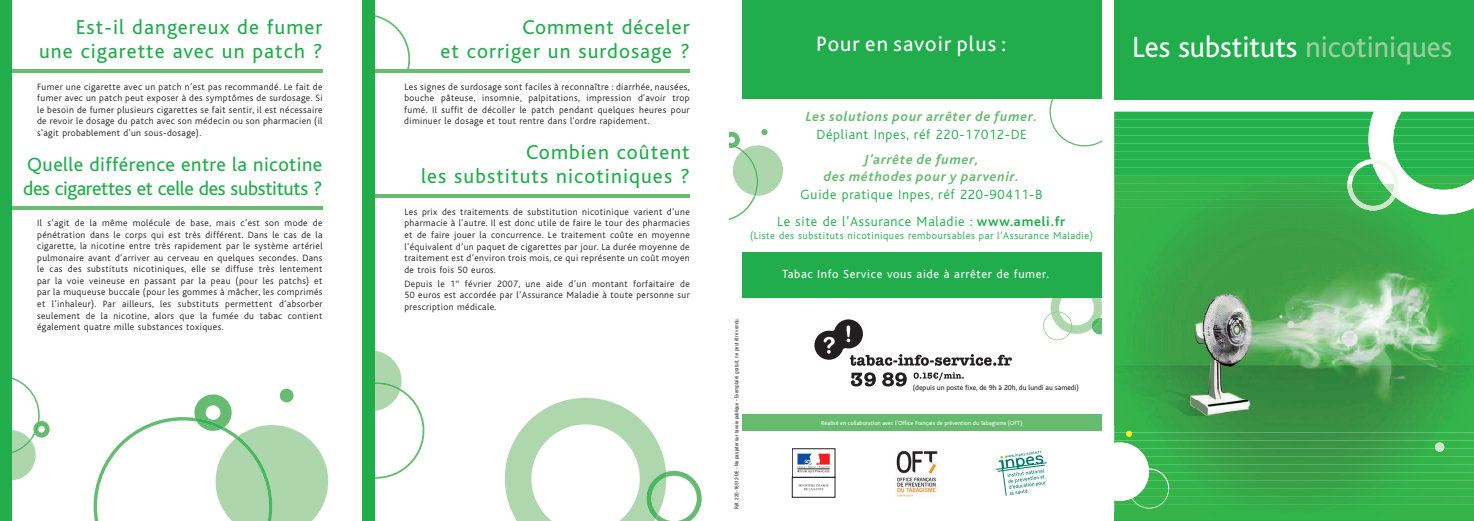
<style>
.page{position:relative;width:1474px;height:521px;background:#fff}
.page>*{position:absolute;margin:0;border:0;box-sizing:border-box;transform-origin:0 0}
.t1{font:30.62px "Bliss";color:#fff}
.t2{font:21.88px "Bliss";letter-spacing:.05em;color:#fff}
.t3{font:21px/23.6px "Bliss";letter-spacing:.05em;color:#21ad4c;text-align:right}
.t4{font:20.12px/23.6px "Bliss";letter-spacing:-.015em;color:#21ad4c}
.t5{font:300 14px/26.7px "Bliss";letter-spacing:.05em;color:#21ad4c;text-align:center}
.t6{font:italic 700 14px/17.5px "Bliss";letter-spacing:.055em;color:#67bb6f;text-align:center}
.t7{font:12.25px "Bliss";letter-spacing:.05em;color:#fff}
.t8{font:300 10.5px "Bliss";letter-spacing:.05em;color:#21ad4c}
.t9{font:300 9.62px/11.5px "Bliss";letter-spacing:.04em;color:#231f20;text-align:justify}
.t10{font:7.44px "Bliss";color:#231f20}
.t11{font:6.12px "Bliss";color:#fff}
.t12{font:condensed 5.25px "Helvetica Neue";color:#231f20}
.s1{color:#9bce9c}
.s2{font-weight:700}
.s3{font-family:"Helvetica"}
</style>
<div class="page">
<svg style="left:375px;top:15px;width:35px;height:54px"></svg>
<hr style="left:0;top:69px;width:322px;height:4px;background:#68bc71">
<hr style="left:0;top:206px;width:322px;height:4px;background:#68bc71">
<hr style="left:362px;top:69px;width:328px;height:4px;background:#68bc71">
<hr style="left:362px;top:194px;width:328px;height:4px;background:#68bc71">
<img style="left:1114px;top:112px;width:359px;height:72px">
<img style="left:1114px;top:184px;width:253px;height:8px">
<img style="left:1114px;top:192px;width:234px;height:8px">
<img style="left:1114px;top:200px;width:359px;height:249px">
<img style="left:1144px;top:449px;width:329px;height:8px">
<img style="left:1148px;top:457px;width:325px;height:8px">
<img style="left:1148px;top:465px;width:325px;height:16px">
<img style="left:1169px;top:481px;width:304px;height:8px">
<img style="left:1169px;top:489px;width:304px;height:8px">
<img style="left:1114px;top:497px;width:359px;height:24px">
<img style="left:1371px;top:112px;width:30px;height:8px">
<img style="left:1369px;top:120px;width:28px;height:8px">
<img style="left:1368px;top:128px;width:26px;height:23px">
<img style="left:1398px;top:201px;width:75px;height:7px">
<img style="left:1412px;top:208px;width:61px;height:6px">
<img style="left:1114px;top:442px;width:23px;height:7px">
<img style="left:1138px;top:449px;width:6px;height:6px">
<img style="left:1114px;top:497px;width:17px;height:4px">
<img style="left:1353px;top:160px;width:14px;height:8px">
<svg style="left:1347px;top:168px;width:13px;height:24px"></svg>
<img style="left:1348px;top:192px;width:19px;height:8px">
<img style="left:1352px;top:200px;width:41px;height:8px">
<img style="left:1361px;top:208px;width:23px;height:2px">
<svg style="left:1367px;top:151px;width:106px;height:50px"></svg>
<img style="left:1131px;top:498px;width:36px;height:7px">
<img style="left:1137px;top:505px;width:23px;height:3px">
<svg style="left:1129px;top:468px;width:40px;height:30px"></svg>
<svg style="left:1434px;top:442px;width:10px;height:10px"></svg>
<svg style="left:1126px;top:431px;width:5px;height:6px"></svg>
<svg style="left:12px;top:377px;width:38px;height:103px"></svg>
<svg style="left:375px;top:350px;width:50px;height:129px"></svg>
<div style="left:1114px;top:0;width:359px;height:100px;background:#21ad4c"></div>
<div style="left:0;top:0;width:12px;height:521px;background:#21ad4c"></div>
<div style="left:362px;top:0;width:13px;height:521px;background:#21ad4c"></div>
<svg style="left:729px;top:129px;width:54px;height:91px"></svg>
<svg style="left:1049px;top:99px;width:52px;height:47px"></svg>
<svg style="left:1043px;top:298px;width:58px;height:42px"></svg>
<div style="left:742px;top:0;width:359px;height:99px;background:#21ad4c"></div>
<div style="left:742px;top:414px;width:359px;height:17px;background:#67bb6f"></div>
<div style="left:742px;top:252px;width:359px;height:46px;background:#21ad4c"></div>
<svg style="left:505px;top:398px;width:196px;height:123px"></svg>
<div style="left:280px;top:389px;width:13px;height:13px;background:#65bb6f;border-radius:50%"></div>
<svg style="left:94px;top:394px;width:234px;height:127px"></svg>
<svg style="left:791px;top:448px;width:45px;height:50px"></svg>
<div style="left:792px;top:477px;width:43px;height:20px;background:#fff"></div>
<div style="left:792px;top:477px;width:43px;height:20px;border:1px solid #231f20"></div>
<svg style="left:798px;top:484px;width:30px;height:6px"></svg>
<div style="left:792px;top:449px;width:43px;height:28px;background:#fff"></div>
<svg style="left:797px;top:454px;width:32px;height:19px"></svg>
<svg style="left:996px;top:450px;width:50px;height:45px"></svg>
<svg style="left:851px;top:372px;width:24px;height:14px"></svg>
<svg style="left:882px;top:372px;width:24px;height:14px"></svg>
<svg style="left:913px;top:372px;width:50px;height:8px"></svg>
<svg style="left:814px;top:319px;width:197px;height:47px"></svg>
<img style="left:896px;top:451px;width:42px;height:46px">
<h3 class="t3" style="left:39px;top:18px;width:285px">Est-il dangereux de fumer une cigarette avec un patch ?</h3>
<p class="t9" style="left:37px;top:82px;width:287px">Fumer une cigarette avec un patch n’est pas recommandé. Le fait de fumer avec un patch peut exposer à des symptômes de surdosage. Si le besoin de fumer plusieurs cigarettes se fait sentir, il est nécessaire de revoir le dosage du patch avec son médecin ou son pharmacien (il s'agit probablement d'un sous-dosage).</p>
<h3 class="t4" style="left:23px;top:155px;width:301px">Quelle différence entre la nicotine des cigarettes et celle des substituts ?</h3>
<p class="t9" style="left:37px;top:218px;width:287px">Il s’agit de la même molécule de base, mais c’est son mode de pénétration dans le corps qui est très différent. Dans le cas de la cigarette, la nicotine entre très rapidement par le système artériel pulmonaire avant d’arriver au cerveau en quelques secondes. Dans le cas des substituts nicotiniques, elle se diffuse très lentement par la voie veineuse en passant par la peau (pour les patchs) et par la muqueuse buccale (pour les gommes à mâcher, les comprimés et l’inhaleur). Par ailleurs, les substituts permettent d’absorber seulement de la nicotine, alors que la fumée du tabac contient également quatre mille substances toxiques.</p>
<h3 class="t3" style="left:440px;top:18px;width:251px">Comment déceler<br>et corriger un surdosage ?</h3>
<p class="t9" style="left:404px;top:82px;width:287px">Les signes de surdosage sont faciles à reconnaître : diarrhée, nausées, bouche pâteuse, insomnie, palpitations, impression d'avoir trop fumé. Il suffit de décoller le patch pendant quelques heures pour diminuer le dosage et tout rentre dans l'ordre rapidement.</p>
<h3 class="t3" style="left:421px;top:143px;width:270px">Combien coûtent<br>les substituts nicotiniques ?</h3>
<p class="t9" style="left:404px;top:207px;width:287px">Les prix des traitements de substitution nicotinique varient d’une pharmacie à l’autre. Il est donc utile de faire le tour des pharmacies et de faire jouer la concurrence. Le traitement coûte en moyenne l’équivalent d’un paquet de cigarettes par jour. La durée moyenne de traitement est d’environ trois mois, ce qui représente un coût moyen de trois fois 50 euros.</p>
<p class="t9" style="left:404px;top:279px;width:287px">Depuis le 1<sup>er</sup> février 2007, une aide d’un montant forfaitaire de 50 euros est accordée par l’Assurance Maladie à toute personne sur prescription médicale.</p>
<h2 class="t2" style="left:816px;top:37px;width:192px">Pour en savoir plus :</h2>
<h1 class="t1" style="left:1132px;top:37px;width:322px">Les substituts <span class="s1">nicotiniques</span></h1>
<h3 class="t6" style="left:806px;top:110px;width:233px">Les solutions pour arrêter de fumer.</h3>
<h3 class="t5" style="left:816px;top:122px;width:212px">Dépliant Inpes, réf 220-17012-DE</h3>
<h3 class="t6" style="left:824px;top:152px;width:197px">J’arrête de fumer,<br>des méthodes pour y parvenir.</h3>
<h3 class="t5" style="left:777px;top:182px;width:290px">Guide pratique Inpes, réf 220-90411-B<br>Le site de l’Assurance Maladie : <span class="s2">www.ameli.fr</span></h3>
<p class="t8" style="left:750px;top:232px;width:344px">(Liste des substituts nicotiniques remboursables par l’Assurance Maladie)</p>
<p class="t7" style="left:782px;top:270px;width:268px">Tabac Info Service vous aide à arrêter de fumer.</p>
<p class="t12" style="left:734px;top:508px;width:192px;rotate:-90deg">Réf. 220-16512-DE - Ne pas jeter sur la voie publique <span class="s3">- Exemplaire gratuit, ne peut être vendu.</span></p>
<p class="t10" style="left:913px;top:386px;width:167px">(depuis un poste fixe, de 9h à 20h, du lundi au samedi)</p>
<p class="t11" style="left:821px;top:421px;width:203px">Réalisé en collaboration avec l’Office Français de prévention du Tabagisme (OFT)</p>
</div>
